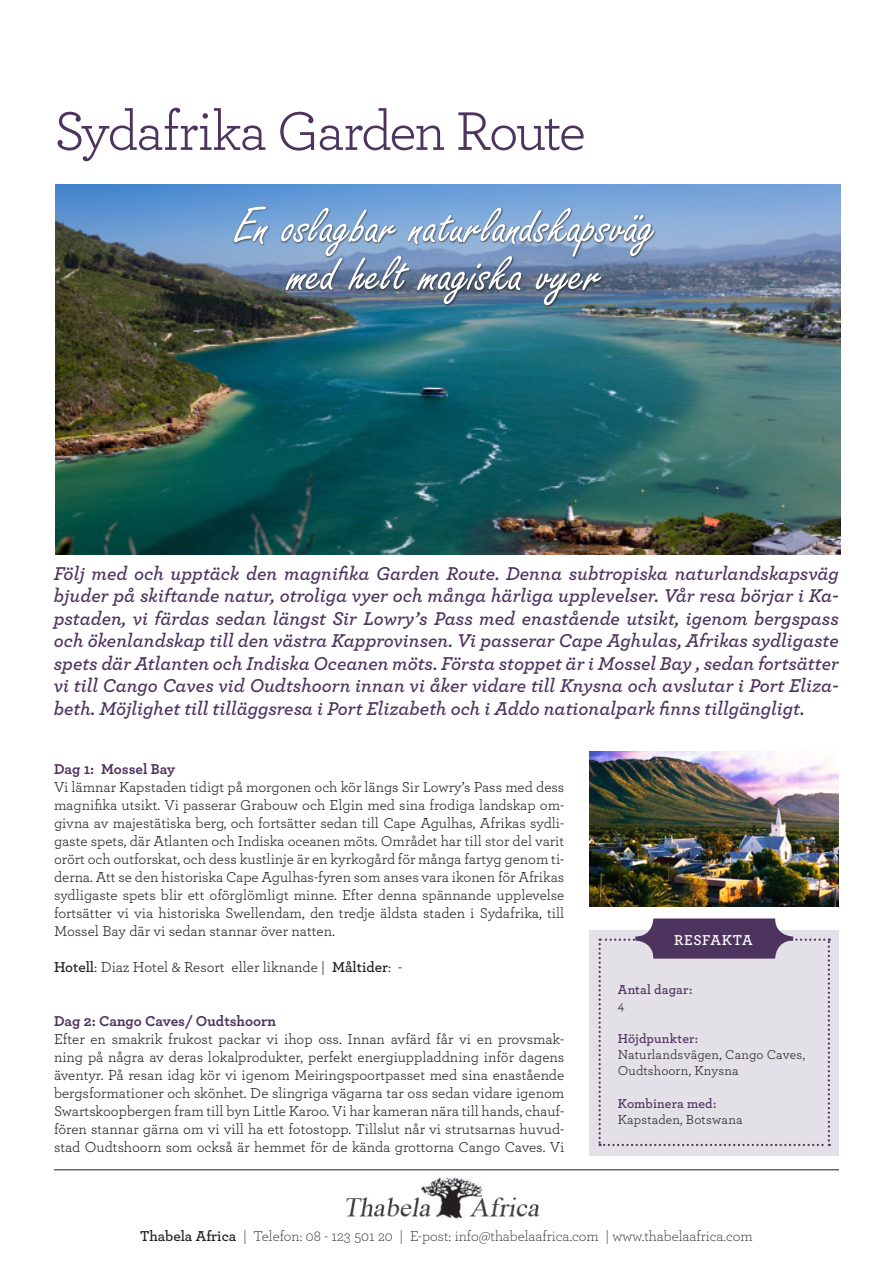
<style>
.page{position:relative;width:893px;height:1263px;background:#fff}
.page>*{position:absolute;margin:0;border:0;box-sizing:border-box;transform-origin:0 0}
.t1{font:57px "Archer Pro";letter-spacing:-.04em;color:#4d345f}
.t2{font:54px "Freestyle Script";color:#fff}
.t3{font:italic 600 19.5px/22.5px "Archer Pro";color:#4d345f;text-align:justify}
.t4{font:15px/18px "Archer Pro";color:#231f20;text-align:justify}
.t5{font:300 15px "Archer Pro";color:#231f20}
.t6{font:700 15px "Archer Pro";color:#4d345f}
.t7{font:600 15px "Archer Pro";letter-spacing:.04em;color:#fff}
.t8{font:13.5px/16.2px "Archer Pro";letter-spacing:.01em;color:#231f20}
.t9{font:600 13.5px "Archer Pro";letter-spacing:.01em;color:#4d345f}
.s1{font-weight:600}
</style>
<div class="page">
<img style="left:55px;top:185px;width:785px;height:370px">
<div style="left:590px;top:930px;width:249px;height:225px;background:#e3e0e7"></div>
<svg style="left:598px;top:938px;width:232px;height:208px"></svg>
<div style="left:635px;top:918px;width:158px;height:41px;background:#4d345f;border-radius:18px"></div>
<div style="left:232px;top:205px;width:425px;height:102px;background:#231f20;opacity:.75"></div>
<img style="left:346px;top:1177px;width:194px;height:42px">
<hr style="left:54px;top:1169px;width:785px;height:1px;background:#231f20">
<img style="left:590px;top:751px;width:249px;height:155px">
<p class="t1" style="left:54px;top:92px;width:534px">Sydafrika Garden Route</p>
<p class="t2" style="left:234px;top:197px;width:423px">En oslagbar naturlandskapsväg</p>
<p class="t2" style="left:288px;top:245px;width:315px">med helt magiska vyer</p>
<p class="t3" style="left:54px;top:561px;width:787px">Följ med och upptäck den magnifika Garden Route. Denna subtropiska naturlandskapsväg bjuder på skiftande natur, otroliga vyer och många härliga upplevelser. Vår resa börjar i Ka&shy;pstaden, vi färdas sedan längst Sir Lowry’s Pass med enastående utsikt, igenom bergspass och ökenlandskap till den västra Kapprovinsen. Vi passerar Cape Aghulas, Afrikas sydligaste spets där Atlanten och Indiska Oceanen möts. Första stoppet är i Mossel Bay , sedan fortsätter vi till Cango Caves vid Oudtshoorn innan vi åker vidare till Knysna och avslutar i Port Eliza&shy;beth. Möjlighet till tilläggsresa i Port Elizabeth och i Addo nationalpark finns tillgängligt.</p>
<p class="t6" style="left:54px;top:757px;width:123px">Dag 1: Mossel Bay</p>
<p class="t4" style="left:54px;top:777px;width:512px">Vi lämnar Kapstaden tidigt på morgonen och kör längs Sir Lowry’s Pass med dess magnifika utsikt. Vi passerar Grabouw och Elgin med sina frodiga landskap om&shy;givna av majestätiska berg, och fortsätter sedan till Cape Agulhas, Afrikas sydli&shy;gaste spets, där Atlanten och Indiska oceanen möts. Området har till stor del varit orört och outforskat, och dess kustlinje är en kyrkogård för många fartyg genom ti&shy;derna. Att se den historiska Cape Agulhas-fyren som anses vara ikonen för Afrikas sydligaste spets blir ett oförglömligt minne. Efter denna spännande upplevelse fortsätter vi via historiska Swellendam, den tredje äldsta staden i Sydafrika, till Mossel Bay där vi sedan stannar över natten.</p>
<p class="t4" style="left:54px;top:957px;width:350px"><span class="s1">Hotell</span>: Diaz Hotel &amp; Resort eller liknande | <span class="s1">Måltider</span>: -</p>
<p class="t6" style="left:54px;top:1009px;width:224px">Dag 2: Cango Caves/ Oudtshoorn</p>
<p class="t4" style="left:54px;top:1029px;width:512px">Efter en smakrik frukost packar vi ihop oss. Innan avfärd får vi en provsmak&shy;ning på några av deras lokalprodukter, perfekt energiuppladdning inför dagens äventyr. På resan idag kör vi igenom Meiringspoortpasset med sina enastående bergsformationer och skönhet. De slingriga vägarna tar oss sedan vidare igenom Swartskoopbergen fram till byn Little Karoo. Vi har kameran nära till hands, chauf&shy;fören stannar gärna om vi vill ha ett fotostopp. Tillslut når vi strutsarnas huvud&shy;stad Oudtshoorn som också är hemmet för de kända grottorna Cango Caves. Vi</p>
<p class="t7" style="left:674px;top:928px;width:80px">RESFAKTA</p>
<p class="t9" style="left:618px;top:979px;width:76px">Antal dagar:</p>
<p class="t8" style="left:618px;top:997px;width:8px">4</p>
<p class="t9" style="left:618px;top:1028px;width:82px">Höjdpunkter:</p>
<p class="t8" style="left:618px;top:1046px;width:189px">Naturlandsvägen, Cango Caves,<br>Oudtshoorn, Knysna</p>
<p class="t9" style="left:618px;top:1093px;width:100px">Kombinera med:</p>
<p class="t8" style="left:618px;top:1110px;width:126px">Kapstaden, Botswana</p>
<p class="t5" style="left:140px;top:1226px;width:614px"><span class="s1">Thabela Africa</span> | Telefon: 08 - 123 501 20 | E-post: info@thabelaafrica.com | www.thabelaafrica.com</p>
</div>
